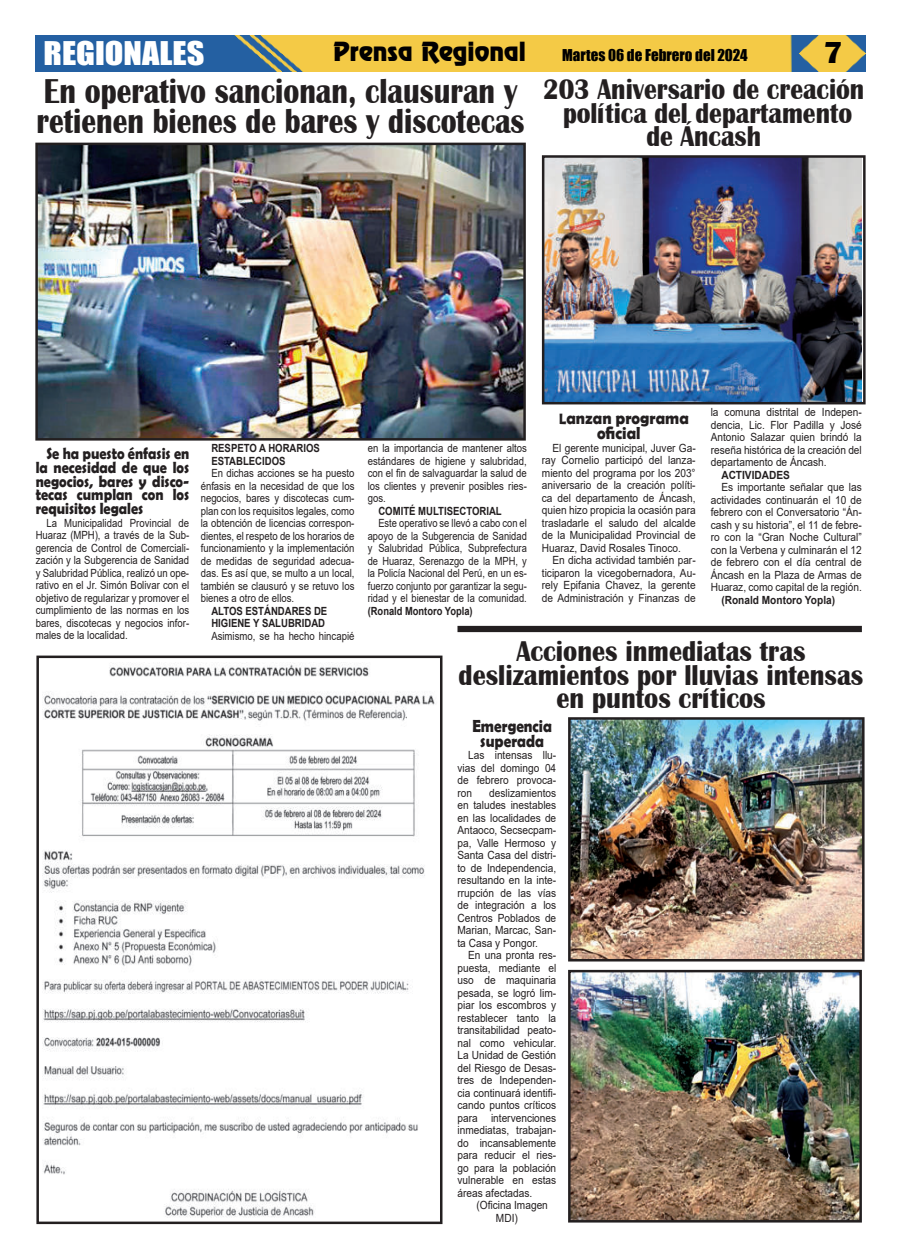
<style>
.page{position:relative;width:900px;height:1258px;background:#fff}
.page>*{position:absolute;margin:0;border:0;box-sizing:border-box;transform-origin:0 0}
.t1{font:700 35.5px/30px "Britannic";color:#231f20;scale:.83 1}
.t2{font:700 31.25px "Britannic";color:#020000}
.t3{font:30px "Impact";color:#fff;scale:1.14 1}
.t4{font:700 29.38px/23.8px "Britannic";color:#231f20;text-align:center;scale:.89 1}
.t5{font:700 29.38px/23.8px "Britannic";color:#231f20;text-align:center;scale:.87 1}
.t6{font:23.75px "Renfrew Normal";color:#020000}
.t7{font:700 17.5px/15px "Berlin Sans FB Demi";color:#231f20;scale:.93 1}
.t8{font:700 17.5px/15px "Berlin Sans FB Demi";color:#231f20;text-align:center;scale:.87 1}
.t9{font:700 16.25px/13.8px "Berlin Sans FB Demi";color:#231f20;text-align:justify;scale:.88 1}
.t10{font:15px "Impact";color:#000}
.t11{font:11.25px/12.5px "Arial";color:#231f20;text-align:justify;scale:.9 1}
.t12{font:11.25px/12.5px "Arial";color:#231f20;text-align:justify;scale:.85 1}
.t13{font:11.25px/12.5px "Arial";color:#231f20;text-align:justify;scale:.83 1}
.t14{font:700 11.25px/12.5px "Arial";color:#231f20;scale:.85 1}
.t15{font:700 11.25px "Arial";color:#231f20;scale:.9 1}
.t16{font:700 11.25px "Arial";color:#231f20;scale:.83 1}
.s1{font-size:15px}
</style>
<div class="page">
<img style="left:35px;top:36px;width:831px;height:35px">
<img style="left:39px;top:147px;width:483px;height:290px">
<div style="left:35px;top:143px;width:491px;height:298px;border:3px solid #231f20"></div>
<img style="left:546px;top:159px;width:316px;height:241px">
<div style="left:542px;top:155px;width:324px;height:249px;border:3px solid #231f20"></div>
<img style="left:42px;top:663px;width:393px;height:555px">
<div style="left:36px;top:656px;width:406px;height:568px;border:3px solid #231f20"></div>
<div style="left:457px;top:626px;width:405px;height:6px;background:#231f20"></div>
<img style="left:572px;top:721px;width:289px;height:236px">
<div style="left:568px;top:717px;width:297px;height:244px;border:3px solid #231f20"></div>
<img style="left:572px;top:974px;width:286px;height:244px">
<div style="left:568px;top:970px;width:294px;height:252px;border:3px solid #231f20"></div>
<h3 class="t3" style="left:44px;top:39px;width:143px">REGIONALES</h3>
<h3 class="t6" style="left:333px;top:42px;width:194px">Prensa Regional</h3>
<h3 class="t10" style="left:562px;top:48px;width:187px">Martes 06 de Febrero del 2024</h3>
<h2 class="t2" style="left:824px;top:37px;width:21px">7</h2>
<h1 class="t1" style="left:37px;top:76px;width:589px">En operativo sancionan, clausuran y retienen bienes de bares y discotecas</h1>
<h3 class="t5" style="left:543px;top:77px;width:371px">203 Aniversario de creación política del departamento de Áncash</h3>
<h3 class="t9" style="left:36px;top:447px;width:176px;text-indent:11px">Se ha puesto énfasis en la necesidad de que los negocios, bares y disco&shy;tecas cumplan con los requisitos legales</h3>
<p class="t12" style="left:36px;top:517px;width:182px;text-indent:11px">La Municipalidad Provincial de Huaraz (MPH), a través de la Sub&shy;gerencia de Control de Comerciali&shy;zación y la Subgerencia de Sanidad y Salubridad Pública, realizó un ope&shy;rativo en el Jr. Simón Bolivar con el objetivo de regularizar y promover el cumplimiento de las normas en los bares, discotecas y negocios infor&shy;males de la localidad.</p>
<p class="t14" style="left:211px;top:443px;width:129px">RESPETO A HORARIOS<br>ESTABLECIDOS</p>
<p class="t12" style="left:201px;top:468px;width:182px;text-indent:11px">En dichas acciones se ha puesto énfasis en la necesidad de que los negocios, bares y discotecas cum&shy;plan con los requisitos legales, como la obtención de licencias correspon&shy;dientes, el respeto de los horarios de funcionamiento y la implementación de medidas de seguridad adecua&shy;das. Es así que, se multo a un local, también se clausuró y se retuvo los bienes a otro de ellos.</p>
<p class="t14" style="left:211px;top:606px;width:138px">ALTOS ESTÁNDARES DE<br>HIGIENE Y SALUBRIDAD</p>
<p class="t12" style="left:211px;top:631px;width:170px">Asimismo, se ha hecho hincapié</p>
<p class="t11" style="left:711px;top:406px;width:169px">la comuna distrital de Indepen&shy;dencia, Lic. Flor Padilla y José Antonio Salazar quien brindó la reseña histórica de la creación del departamento de Áncash.</p>
<p class="t15" style="left:721px;top:470px;width:78px">ACTIVIDADES</p>
<p class="t11" style="left:711px;top:481px;width:169px;text-indent:11px">Es importante señalar que las actividades continuarán el 10 de febrero con el Conversatorio “Án&shy;cash y su historia”, el 11 de febre&shy;ro con la “Gran Noche Cultural” con la Verbena y culminarán el 12 de febrero con el día central de Áncash en la Plaza de Armas de Huaraz, como capital de la región.</p>
<p class="t15" style="left:721px;top:595px;width:128px">(Ronald Montoro Yopla)</p>
<h3 class="t4" style="left:459px;top:639px;width:456px">Acciones inmediatas tras deslizamientos por lluvias intensas en puntos críticos</h3>
<h3 class="t8" style="left:472px;top:719px;width:93px">Emergencia superada</h3>
<p class="t11" style="left:457px;top:750px;width:111px;text-indent:11px">Las intensas llu&shy;vias del domingo 04 de febrero provoca&shy;ron</p>
<h3 class="t7" style="left:597px;top:411px;width:100px;text-indent:-38px"><span class="s1">L</span>anzan programa oficial</h3>
<p class="t11" style="left:542px;top:442px;width:172px;text-indent:11px">El gerente municipal, Juver Ga&shy;ray Cornelio participó del lanza&shy;miento del programa por los 203° aniversario de la creación políti&shy;ca del departamento de Áncash, quien hizo propicia la ocasión para trasladarle el saludo del alcalde de la Municipalidad Provincial de Huaraz, David Rosales Tinoco.</p>
<p class="t11" style="left:542px;top:555px;width:172px;text-indent:11px">En dicha actividad también par&shy;ticiparon la vicegobernadora, Au&shy;rely Epifania Chavez, la gerente de Administración y Finanzas de</p>
<p class="t12" style="left:368px;top:443px;width:189px">en la importancia de mantener altos estándares de higiene y salubridad, con el fin de salvaguardar la salud de los clientes y prevenir posibles ries&shy;gos.</p>
<p class="t14" style="left:378px;top:506px;width:147px">COMITÉ MULTISECTORIAL</p>
<p class="t13" style="left:368px;top:518px;width:193px;text-indent:11px">Este operativo se llevó a cabo con el apoyo de la Subgerencia de Sanidad y Salubridad Pública, Subprefectura de Huaraz, Serenazgo de la MPH, y la Policía Nacional del Perú, en un es&shy;fuerzo conjunto por garantizar la segu&shy;ridad y el bienestar de la comunidad.</p>
<p class="t16" style="left:368px;top:607px;width:128px">(Ronald Montoro Yopla)</p>
<p class="t11" style="left:457px;top:787px;width:111px;text-indent:32px">deslizamientos en taludes inestables en las localidades de Antaoco, Secsecpam&shy;pa, Valle Hermoso y Santa Casa del distri&shy;to de Independencia, resultando en la inte&shy;rrupción de las vías de integración a los Centros Poblados de Marian, Marcac, San&shy;ta Casa y Pongor.</p>
<p class="t11" style="left:457px;top:950px;width:111px;text-indent:11px">En una pronta res&shy;puesta, mediante el uso de maquinaria pesada, se logró lim&shy;piar los escombros y restablecer tanto la transitabilidad peato&shy;nal como vehicular.<br>La Unidad de Gestión del Riesgo de Desas&shy;tres de Independen&shy;cia continuará identifi&shy;cando puntos críticos para intervenciones inmediatas, trabajan&shy;do incansablemente para reducir el ries&shy;go para la población vulnerable en estas áreas afectadas.</p>
<p class="t11" style="left:496px;top:1199px;width:59px;text-indent:-19px">(Oficina Imagen<br>MDI)</p>
</div>
